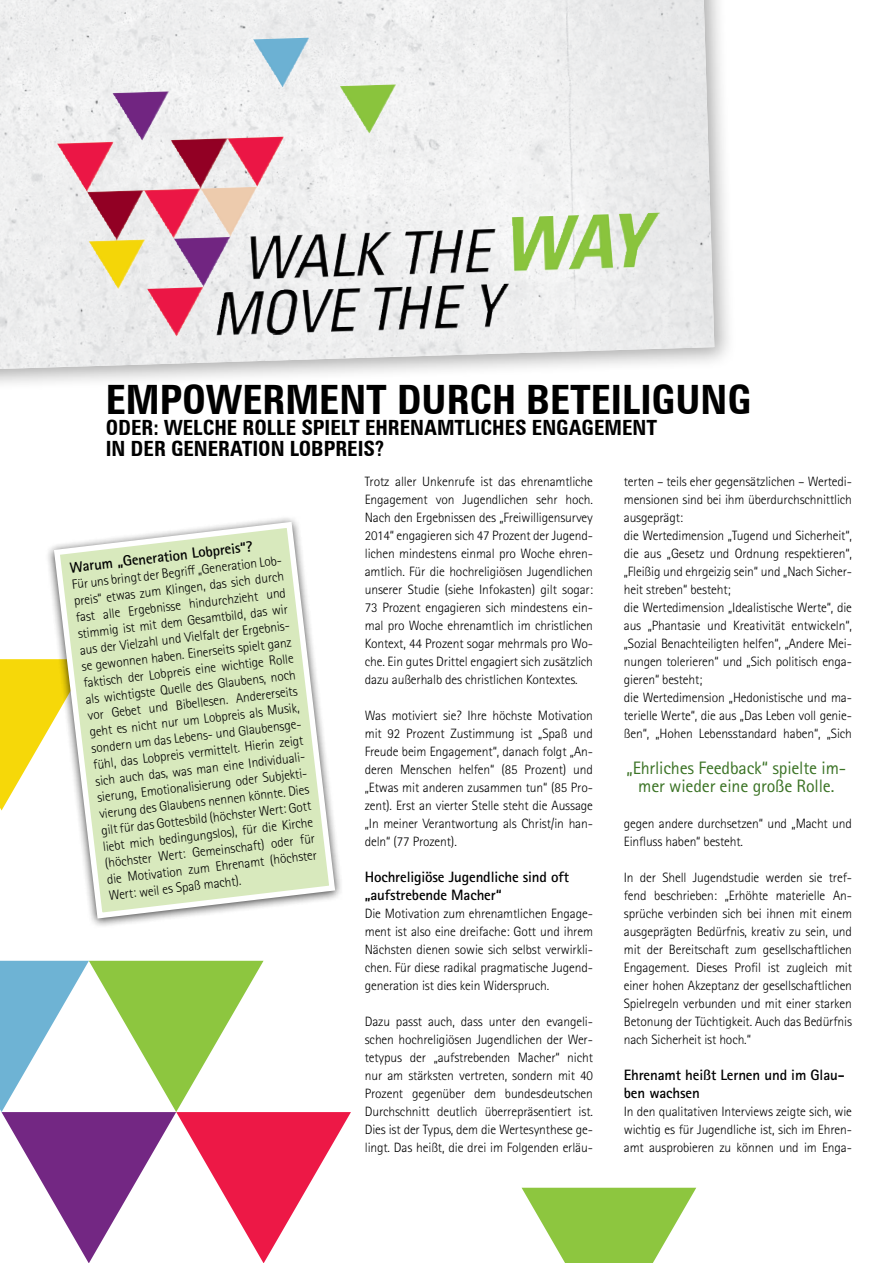
<style>
.page{position:relative;width:893px;height:1263px;background:#fff}
.page>*{position:absolute;margin:0;border:0;box-sizing:border-box;transform-origin:0 0}
.t1{font:700 condensed 40.5px "Zurich BT";color:#000}
.t2{font:700 condensed 21px/21px "Zurich BT";color:#000}
.t3{font:18px/18px "Rotis Sans Serif Std";letter-spacing:-.01em;color:#3b7325;text-align:center}
.t4{font:700 15px/18px "Rotis Sans Serif Std";letter-spacing:-.01em;color:#000}
.t5{font:300 13.5px/18px "Rotis Sans Serif Std";letter-spacing:-.01em;color:#000;text-align:justify}
</style>
<div class="page">
<svg style="left:522px;top:1188px;width:174px;height:75px"></svg>
<svg style="left:0;top:659px;width:45px;height:151px"></svg>
<svg style="left:0;top:961px;width:351px;height:302px"></svg>
<div style="left:0;top:0;width:736px;height:392px;background:#000;opacity:.33"></div>
<img style="left:0;top:0;width:714px;height:369px">
<img style="left:113px;top:38px;width:283px;height:96px">
<div style="left:45px;top:515px;width:298px;height:414px;background:#000;opacity:.75"></div>
<svg style="left:51px;top:519px;width:287px;height:402px"></svg>
<h1 class="t1" style="left:106px;top:375px;width:647px">EMPOWERMENT DURCH BETEILIGUNG</h1>
<h2 class="t2" style="left:106px;top:417px;width:553px">ODER: WELCHE ROLLE SPIELT EHRENAMTLICHES ENGAGEMENT<br>IN DER GENERATION LOBPREIS?</h2>
<p class="t4" style="left:69px;top:559px;width:185px;rotate:-7deg">Warum „Generation Lobpreis“?</p>
<p class="t5" style="left:70px;top:577px;width:216px;line-height:16.5px;text-align:left;rotate:-7deg">Für uns bringt der Begriff „Generation Lob&shy;preis“ etwas zum Klingen, das sich durch fast alle Ergebnisse hindurchzieht und stimmig ist mit dem Gesamtbild, das wir aus der Vielzahl und Vielfalt der Ergebnis&shy;se gewonnen haben. Einerseits spielt ganz faktisch der Lobpreis eine wichtige Rolle als wichtigste Quelle des Glaubens, noch vor Gebet und Bibellesen. Andererseits geht es nicht nur um Lobpreis als Musik, sondern um das Lebens- und Glaubensge&shy;fühl, das Lobpreis vermittelt. Hierin zeigt sich auch das, was man eine Individuali&shy;sierung, Emotionalisierung oder Subjekti&shy;vierung des Glaubens nennen könnte. Dies gilt für das Gottesbild (höchster Wert: Gott liebt mich bedingungslos), für die Kirche (höchster Wert: Gemeinschaft) oder für die Motivation zum Ehrenamt (höchster Wert: weil es Spaß macht).</p>
<p class="t5" style="left:365px;top:473px;width:230px">Trotz aller Unkenrufe ist das ehrenamtliche Engagement von Jugendlichen sehr hoch.<br>Nach den Ergebnissen des „Freiwilligensurvey 2014“ engagieren sich 47 Prozent der Jugend&shy;lichen mindestens einmal pro Woche ehren&shy;amtlich. Für die hochreligiösen Jugendlichen unserer Studie (siehe Infokasten) gilt sogar:<br>73 Prozent engagieren sich mindestens ein&shy;mal pro Woche ehrenamtlich im christlichen Kontext, 44 Prozent sogar mehrmals pro Wo&shy;che. Ein gutes Drittel engagiert sich zusätzlich dazu außerhalb des christlichen Kontextes.</p>
<p class="t5" style="left:365px;top:707px;width:230px">Was motiviert sie? Ihre höchste Motivation mit 92 Prozent Zustimmung ist „Spaß und Freude beim Engagement“, danach folgt „An&shy;deren Menschen helfen“ (85 Prozent) und „Etwas mit anderen zusammen tun“ (85 Pro&shy;zent). Erst an vierter Stelle steht die Aussage „In meiner Verantwortung als Christ/in han&shy;deln“ (77 Prozent).</p>
<p class="t4" style="left:365px;top:868px;width:206px">Hochreligiöse Jugendliche sind oft „aufstrebende Macher“</p>
<p class="t5" style="left:365px;top:905px;width:230px">Die Motivation zum ehrenamtlichen Engage&shy;ment ist also eine dreifache: Gott und ihrem Nächsten dienen sowie sich selbst verwirkli&shy;chen. Für diese radikal pragmatische Jugend&shy;generation ist dies kein Widerspruch.</p>
<p class="t5" style="left:365px;top:1013px;width:230px">Dazu passt auch, dass unter den evangeli&shy;schen hochreligiösen Jugendlichen der Wer&shy;tetypus der „aufstrebenden Macher“ nicht nur am stärksten vertreten, sondern mit 40<br>Prozent gegenüber dem bundesdeutschen Durchschnitt deutlich überrepräsentiert ist.<br>Dies ist der Typus, dem die Wertesynthese ge&shy;lingt. Das heißt, die drei im Folgenden erläu-</p>
<p class="t5" style="left:624px;top:473px;width:230px;text-align:left">terten – teils eher gegensätzlichen – Wertedi&shy;mensionen sind bei ihm überdurchschnittlich ausgeprägt:<br>die Wertedimension „Tugend und Sicherheit“, die aus „Gesetz und Ordnung respektieren“, „Fleißig und ehrgeizig sein“ und „Nach Sicher&shy;heit streben“ besteht;<br>die Wertedimension „Idealistische Werte“, die aus „Phantasie und Kreativität entwickeln“, „Sozial Benachteiligten helfen“, „Andere Mei&shy;nungen tolerieren“ und „Sich politisch enga&shy;gieren“ besteht;<br>die Wertedimension „Hedonistische und ma&shy;terielle Werte“, die aus „Das Leben voll genie&shy;ßen“, „Hohen Lebensstandard haben“, „Sich</p>
<h3 class="t3" style="left:626px;top:759px;width:221px">„Ehrliches Feedback“ spielte im&shy;mer wieder eine große Rolle.</h3>
<p class="t5" style="left:624px;top:815px;width:230px">gegen andere durchsetzen“ und „Macht und<br>Einfluss haben“ besteht.</p>
<p class="t5" style="left:624px;top:869px;width:230px">In der Shell Jugendstudie werden sie tref&shy;fend beschrieben: „Erhöhte materielle An&shy;sprüche verbinden sich bei ihnen mit einem ausgeprägten Bedürfnis, kreativ zu sein, und mit der Bereitschaft zum gesellschaftlichen Engagement. Dieses Profil ist zugleich mit einer hohen Akzeptanz der gesellschaftlichen Spielregeln verbunden und mit einer starken Betonung der Tüchtigkeit. Auch das Bedürfnis nach Sicherheit ist hoch.“</p>
<p class="t4" style="left:624px;top:1066px;width:222px">Ehrenamt heißt Lernen und im Glau&shy;ben wachsen</p>
<p class="t5" style="left:624px;top:1103px;width:230px">In den qualitativen Interviews zeigte sich, wie wichtig es für Jugendliche ist, sich im Ehren&shy;amt ausprobieren zu können und im Enga-</p>
</div>
